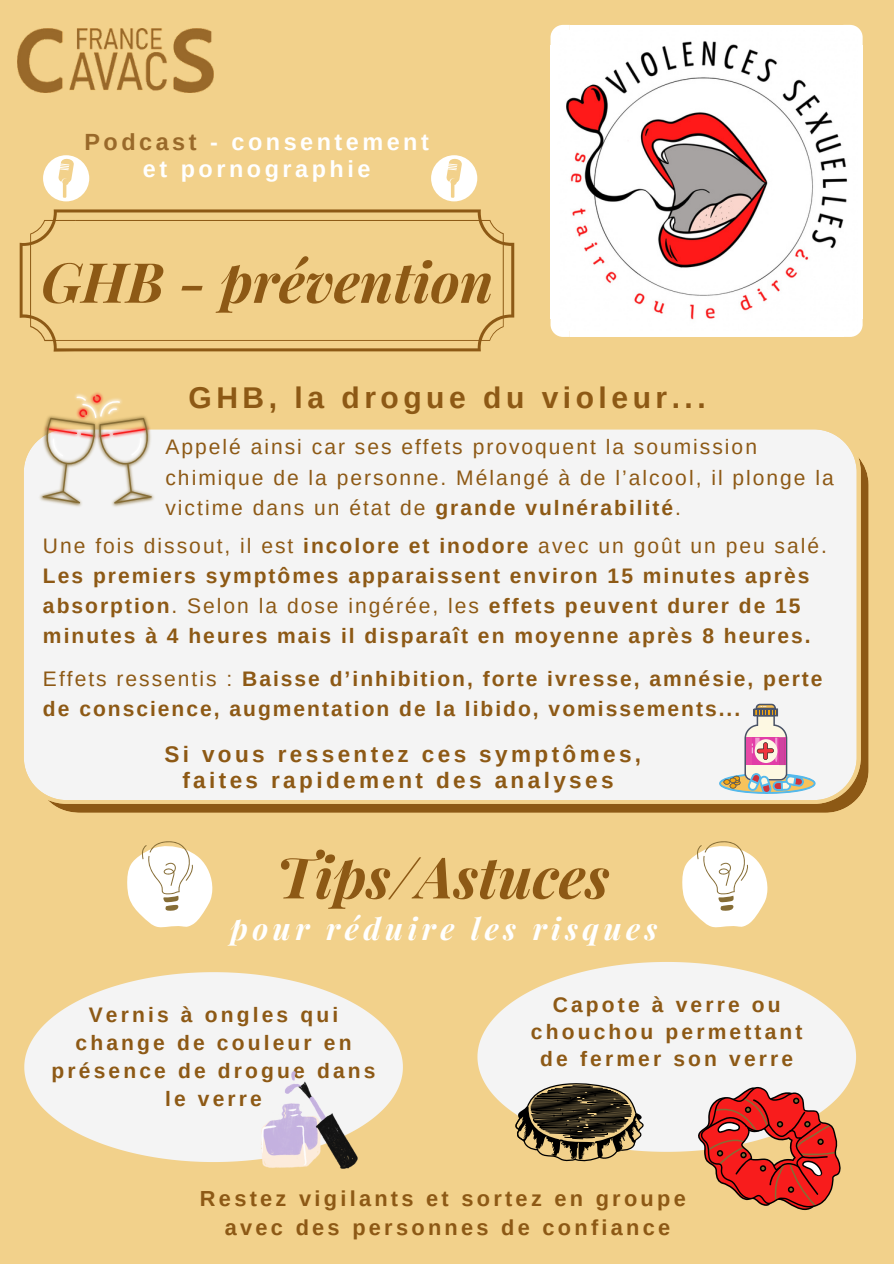
<style>
.page{position:relative;width:894px;height:1264px;background:#fff}
.page>*{position:absolute;margin:0;border:0;box-sizing:border-box;transform-origin:0 0}
.t1{font:italic 700 57px "Playfair Display";color:#8d5915}
.t2{font:italic 700 55.35px "Playfair Display";color:#8d5915}
.t3{font:700 30px "Arimo";letter-spacing:.15em;color:#8d5915}
.t4{font:italic 700 30px "Playfair Display";letter-spacing:.15em;color:#fff}
.t5{font:700 23.4px "Arimo";letter-spacing:.15em;color:#fff}
.t6{font:700 22.5px "Arimo";letter-spacing:.15em;color:#8d5915}
.t7{font:700 21.75px "Arimo";letter-spacing:.15em;color:#8d5915}
.t8{font:700 21px/30px "Arimo";letter-spacing:.095em;color:#8d5915}
.t9{font:21px/30.5px "Arimo";letter-spacing:.095em;color:#8d5915}
.t10{font:700 21px/28.2px "Arimo";letter-spacing:.15em;color:#8d5915;text-align:center}
.s1{color:#99692a}
.s2{font-weight:700}
.s3{font-weight:400}
</style>
<div class="page">
<div style="left:0;top:0;width:893px;height:1263px;background:#f2d18b"></div>
<svg style="left:843px;top:25px;width:19px;height:20px"></svg>
<div style="left:843px;top:45px;width:19px;height:274px;background:#fff"></div>
<div style="left:569px;top:25px;width:274px;height:20px;background:#fff"></div>
<svg style="left:550px;top:25px;width:19px;height:20px"></svg>
<div style="left:550px;top:45px;width:19px;height:274px;background:#fff"></div>
<div style="left:569px;top:319px;width:274px;height:18px;background:#fff"></div>
<svg style="left:550px;top:319px;width:19px;height:18px"></svg>
<svg style="left:843px;top:319px;width:19px;height:18px"></svg>
<img style="left:557px;top:31px;width:299px;height:299px">
<img style="left:17px;top:28px;width:196px;height:64px">
<svg style="left:431px;top:155px;width:46px;height:46px"></svg>
<svg style="left:43px;top:155px;width:46px;height:46px"></svg>
<svg style="left:20px;top:209px;width:494px;height:142px"></svg>
<svg style="left:127px;top:841px;width:85px;height:86px"></svg>
<svg style="left:682px;top:841px;width:85px;height:86px"></svg>
<svg style="left:24px;top:972px;width:379px;height:189px;fill:#f4f4f4"></svg>
<img style="left:261px;top:1071px;width:96px;height:97px">
<svg style="left:477px;top:962px;width:378px;height:189px;fill:#f4f4f4"></svg>
<svg style="left:515px;top:1076px;width:129px;height:86px"></svg>
<svg style="left:697px;top:1086px;width:145px;height:125px"></svg>
<div style="left:24px;top:429px;width:845px;height:384px;background:#f4f4f4"></div>
<svg style="left:719px;top:703px;width:96px;height:90px;background:#dccfd1"></svg>
<img style="left:37px;top:429px;width:121px;height:80px">
<svg style="left:41px;top:395px;width:112px;height:108px"></svg>
<p class="t5" style="left:84px;top:128px;width:346px"><span class="s1">Podcast</span> - consentement</p>
<p class="t5" style="left:143px;top:155px;width:229px">et pornographie</p>
<p class="t2" style="left:41px;top:243px;width:453px">GHB - prévention</p>
<p class="t3" style="left:188px;top:380px;width:518px">GHB, la drogue du violeur...</p>
<p class="t9" style="left:165px;top:432px;width:669px">Appelé ainsi car ses effets provoquent la soumission chimique de la personne. Mélangé à de l’alcool, il plonge la victime dans un état de <span class="s2">grande vulnérabilité</span>.</p>
<p class="t9" style="left:43px;top:530px;width:785px">Une fois dissout, il est <span class="s2">incolore et inodore</span> avec un goût un peu salé.</p>
<p class="t8" style="left:43px;top:561px;width:769px">Les premiers symptômes apparaissent environ 15 minutes après absorption<span class="s3">. Selon la dose ingérée, les</span> effets peuvent durer de 15 minutes à 4 heures mais il disparaît en moyenne après 8 heures.</p>
<p class="t8" style="left:43px;top:663px;width:781px"><span class="s3">Effets ressentis :</span> Baisse d’inhibition, forte ivresse, amnésie, perte de conscience, augmentation de la libido, vomissements...</p>
<p class="t6" style="left:164px;top:741px;width:478px">Si vous ressentez ces symptômes,</p>
<p class="t6" style="left:182px;top:767px;width:432px">faites rapidement des analyses</p>
<p class="t1" style="left:276px;top:836px;width:335px">Tips/Astuces</p>
<p class="t4" style="left:230px;top:907px;width:428px">pour réduire les risques</p>
<p class="t10" style="left:51px;top:1000px;width:325px">Vernis à ongles qui change de couleur en présence de drogue dans le verre</p>
<p class="t10" style="left:530px;top:991px;width:273px;line-height:27px">Capote à verre ou chouchou permettant de fermer son verre</p>
<p class="t7" style="left:200px;top:1186px;width:487px">Restez vigilants et sortez en groupe</p>
<p class="t7" style="left:225px;top:1214px;width:447px">avec des personnes de confiance</p>
</div>
